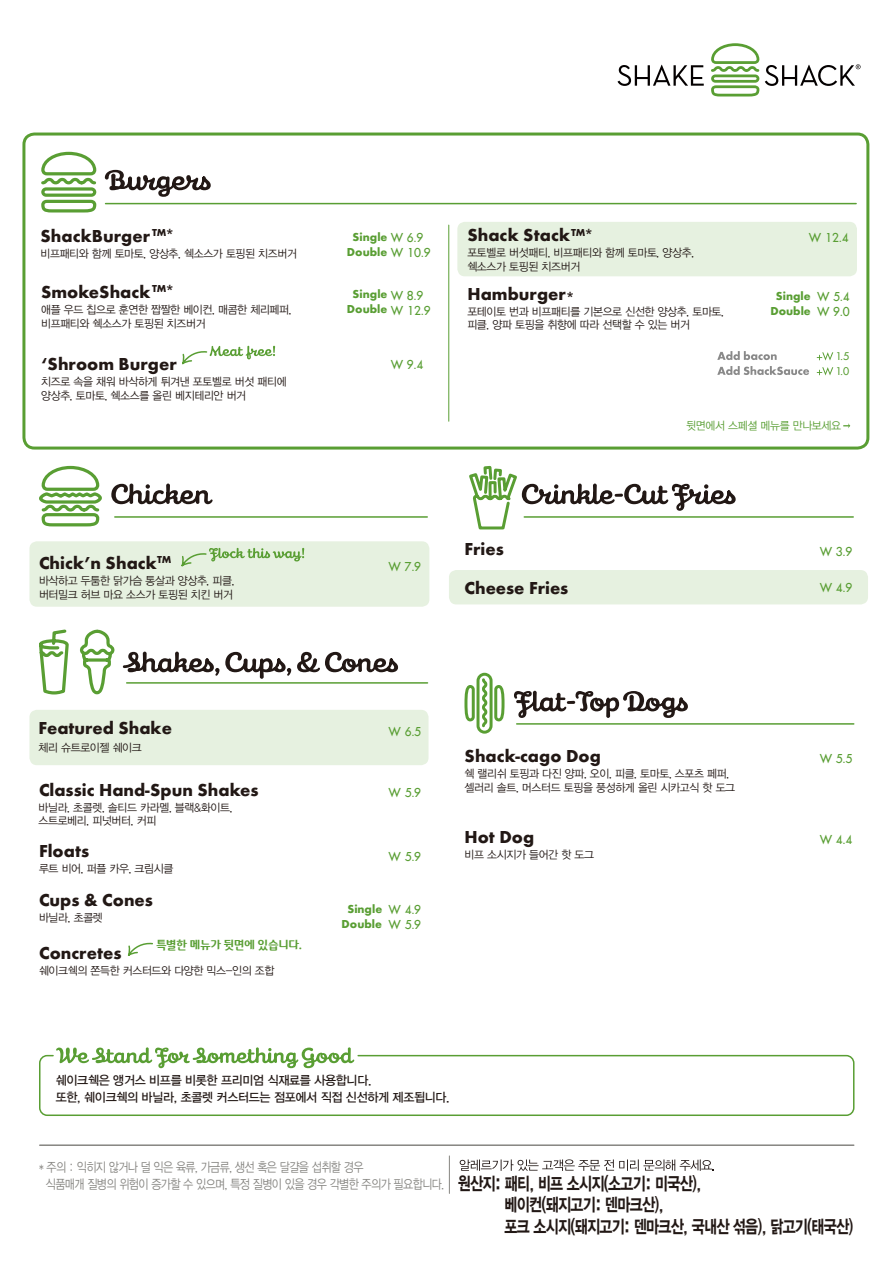
<style>
.page{position:relative;width:893px;height:1263px;background:#fff}
.page>*{position:absolute;margin:0;border:0;box-sizing:border-box;transform-origin:0 0}
.t1{font:700 18px/38.8px "Futura";color:#221815}
.t2{font:18px/21.6px "YDIYGO350";letter-spacing:-.05em;color:#221815;scale:.79 1}
.t3{font:12.9px/16.6px "YDIYGO320";letter-spacing:-.05em;color:#868581;scale:.85 1}
.t4{font:12.6px/16.5px "YDIYGO330";letter-spacing:-.03em;color:#221815;scale:.96 1}
.t5{font:12.3px "YDV Somang 2 S";letter-spacing:-.03em;color:#599e33;scale:.96 1}
.t6{font:700 12px/15px "Futura";color:#599e33;text-align:center}
.t7{font:12px "Futura ICG";color:#599e33}
.t8{font:11.25px/13.5px "YDIYGO320";letter-spacing:-.03em;color:#221815;scale:.96 1}
.t9{font:11.25px "YDIYGO320";letter-spacing:-.03em;color:#599e33;scale:.96 1}
.t10{font:700 10.5px "Futura";color:#221815}
.t11{font:10.35px/14.9px "Futura";color:#599e33}
.s1{font-family:"Futura ICG";font-weight:400}
</style>
<div class="page">
<div style="left:29px;top:710px;width:399px;height:55px;background:#e6f1e0;border-radius:8px"></div>
<div style="left:457px;top:222px;width:400px;height:54px;background:#e6f1e0;border-radius:8px"></div>
<hr style="left:40px;top:1144px;width:814px;height:2px;background:#868581">
<svg style="left:464px;top:673px;width:41px;height:61px"></svg>
<svg style="left:514px;top:691px;width:174px;height:27px"></svg>
<hr style="left:517px;top:723px;width:337px;height:2px;background:#599e33">
<svg style="left:39px;top:629px;width:76px;height:66px"></svg>
<svg style="left:123px;top:652px;width:275px;height:27px"></svg>
<hr style="left:127px;top:682px;width:301px;height:2px;background:#599e33">
<div style="left:29px;top:541px;width:400px;height:66px;background:#e6f1e0;border-radius:8px"></div>
<svg style="left:469px;top:465px;width:267px;height:65px"></svg>
<hr style="left:524px;top:516px;width:329px;height:2px;background:#599e33">
<div style="left:449px;top:570px;width:419px;height:34px;background:#e6f1e0;border-radius:8px"></div>
<svg style="left:39px;top:465px;width:63px;height:62px"></svg>
<svg style="left:111px;top:483px;width:102px;height:21px"></svg>
<hr style="left:115px;top:516px;width:312px;height:2px;background:#599e33">
<svg style="left:181px;top:548px;width:123px;height:19px"></svg>
<svg style="left:41px;top:151px;width:56px;height:62px"></svg>
<svg style="left:105px;top:170px;width:106px;height:27px"></svg>
<hr style="left:106px;top:203px;width:750px;height:1px;background:#599e33">
<svg style="left:182px;top:346px;width:93px;height:19px"></svg>
<hr style="left:448px;top:225px;width:1px;height:196px;background:#599e33">
<svg style="left:617px;top:65px;width:87px;height:21px"></svg>
<svg style="left:711px;top:43px;width:48px;height:53px"></svg>
<svg style="left:765px;top:64px;width:95px;height:22px"></svg>
<svg style="left:127px;top:942px;width:26px;height:14px"></svg>
<div style="left:22px;top:133px;width:847px;height:317px;border:3px solid #599e33;border-radius:10px"></div>
<svg style="left:843px;top:423px;width:7px;height:5px"></svg>
<svg style="left:717px;top:351px;width:60px;height:9px"></svg>
<svg style="left:717px;top:366px;width:92px;height:9px"></svg>
<svg style="left:817px;top:352px;width:16px;height:9px"></svg>
<svg style="left:817px;top:367px;width:16px;height:8px"></svg>
<hr style="left:449px;top:1156px;width:1px;height:37px;background:#868581">
<svg style="left:460px;top:1159px;width:254px;height:12px"></svg>
<svg style="left:56px;top:1047px;width:298px;height:21px"></svg>
<div style="left:39px;top:1055px;width:815px;height:61px;border:2px solid #599e33;border-radius:8px"></div>
<h1 class="t1" style="left:467px;top:216px;width:104px">Shack Stack</h1>
<p class="t8" style="left:467px;top:247px;width:238px">포토벨로 버섯패티, 비프패티와 함께 토마토, 양상추, 쉑소스가 토핑된 치즈버거</p>
<h1 class="t1" style="left:467px;top:274px;width:100px">Hamburger</h1>
<p class="t8" style="left:467px;top:305px;width:269px">포테이토 번과 비프패티를 기본으로 신선한 양상추, 토마토, 피클, 양파 토핑을 취향에 따라 선택할 수 있는 버거</p>
<p class="t10" style="left:152px;top:225px;width:16px">TM</p>
<p class="t10" style="left:571px;top:225px;width:16px">TM</p>
<h1 class="t1" style="left:40px;top:216px;width:111px">ShackBurger</h1>
<p class="t8" style="left:40px;top:247px;width:269px">비프패티와 함께 토마토, 양상추, 쉑소스가 토핑된 치즈버거</p>
<h1 class="t1" style="left:164px;top:216px;width:12px">*</h1>
<h1 class="t1" style="left:583px;top:216px;width:12px">*</h1>
<p class="t6" style="left:347px;top:229px;width:86px">Single <span class="s1">W 6.9<br></span>Double <span class="s1">W 10.9</span></p>
<p class="t6" style="left:352px;top:287px;width:73px">Single <span class="s1">W 8.9</span></p>
<p class="t10" style="left:152px;top:282px;width:16px">TM</p>
<h1 class="t1" style="left:164px;top:273px;width:12px">*</h1>
<h1 class="t1" style="left:41px;top:273px;width:111px">SmokeShack</h1>
<p class="t8" style="left:41px;top:303px;width:262px">애플 우드 칩으로 훈연한 짭짤한 베이컨, 매콤한 체리페퍼, 비프패티와 쉑소스가 토핑된 치즈버거</p>
<h1 class="t1" style="left:41px;top:344px;width:137px">‘Shroom Burger</h1>
<p class="t8" style="left:41px;top:375px;width:257px">치즈로 속을 채워 바삭하게 튀겨낸 포토벨로 버섯 패티에 양상추, 토마토, 쉑소스를 올린 베지테리안 버거</p>
<h1 class="t1" style="left:565px;top:279px;width:12px">*</h1>
<p class="t6" style="left:347px;top:302px;width:86px">Double <span class="s1">W 12.9</span></p>
<p class="t7" style="left:390px;top:356px;width:35px">W 9.4</p>
<p class="t7" style="left:808px;top:229px;width:42px">W 12.4</p>
<p class="t6" style="left:770px;top:288px;width:81px">Single <span class="s1">W 5.4<br></span>Double <span class="s1">W 9.0</span></p>
<p class="t11" style="left:836px;top:349px;width:15px">1.5<br>1.0</p>
<h1 class="t1" style="left:39px;top:544px;width:134px">Chick’n Shack<sup>TM</sup></h1>
<p class="t8" style="left:39px;top:574px;width:205px">바삭하고 두툼한 닭가슴 통살과 양상추, 피클, 버터밀크 허브 마요 소스가 토핑된 치킨 버거</p>
<p class="t9" style="left:686px;top:420px;width:163px">뒷면에서 스페셜 메뉴를 만나보세요</p>
<p class="t7" style="left:388px;top:559px;width:35px">W 7.9</p>
<h1 class="t1" style="left:464px;top:529px;width:105px">Fries<br>Cheese Fries</h1>
<p class="t7" style="left:819px;top:544px;width:35px">W 3.9</p>
<p class="t7" style="left:819px;top:580px;width:35px">W 4.9</p>
<h1 class="t1" style="left:38px;top:708px;width:135px">Featured Shake</h1>
<p class="t8" style="left:38px;top:741px;width:109px">체리 슈트로이젤 쉐이크</p>
<h1 class="t1" style="left:39px;top:770px;width:221px">Classic Hand-Spun Shakes</h1>
<p class="t8" style="left:38px;top:801px;width:204px">바닐라, 초콜렛, 솔티드 카라멜, 블랙&amp;화이트, 스트로베리, 피넛버터, 커피</p>
<h1 class="t1" style="left:39px;top:831px;width:52px">Floats</h1>
<p class="t8" style="left:39px;top:862px;width:141px">루트 비어, 퍼플 카우, 크림시클</p>
<p class="t7" style="left:388px;top:723px;width:35px">W 6.5</p>
<p class="t7" style="left:388px;top:784px;width:35px">W 5.9</p>
<p class="t7" style="left:388px;top:849px;width:35px">W 5.9</p>
<h1 class="t1" style="left:39px;top:880px;width:115px">Cups &amp; Cones</h1>
<p class="t8" style="left:39px;top:911px;width:68px">바닐라, 초콜렛</p>
<p class="t6" style="left:342px;top:901px;width:81px">Single <span class="s1">W 4.9<br></span>Double <span class="s1">W 5.9</span></p>
<p class="t5" style="left:156px;top:937px;width:154px">특별한 메뉴가 뒷면에 있습니다.</p>
<h1 class="t1" style="left:39px;top:933px;width:84px">Concretes</h1>
<p class="t8" style="left:39px;top:964px;width:247px">쉐이크쉑의 쫀득한 커스터드와 다양한 믹스-인의 조합</p>
<h1 class="t1" style="left:464px;top:736px;width:138px">Shack-cago Dog</h1>
<p class="t8" style="left:464px;top:767px;width:283px">쉑 랠리쉬 토핑과 다진 양파, 오이, 피클, 토마토, 스포츠 페퍼, 셀러리 솔트, 머스터드 토핑을 풍성하게 올린 시카고식 핫 도그</p>
<h1 class="t1" style="left:464px;top:817px;width:71px">Hot Dog</h1>
<p class="t8" style="left:464px;top:848px;width:136px">비프 소시지가 들어간 핫 도그</p>
<p class="t7" style="left:819px;top:751px;width:35px">W 5.5</p>
<p class="t7" style="left:819px;top:832px;width:35px">W 4.4</p>
<p class="t4" style="left:56px;top:1072px;width:412px">쉐이크쉑은 앵거스 비프를 비롯한 프리미엄 식재료를 사용합니다.<br>또한, 쉐이크쉑의 바닐라, 초콜렛 커스터드는 점포에서 직접 신선하게 제조됩니다.</p>
<p class="t3" style="left:46px;top:1159px;width:470px;text-indent:-7px">* 주의 : 익히지 않거나 덜 익은 육류, 가금류, 생선 혹은 달걀을 섭취할 경우<br>식품매개 질병의 위험이 증가할 수 있으며, 특정 질병이 있을 경우 각별한 주의가 필요합니다.</p>
<h1 class="t2" style="left:505px;top:1173px;width:443px;text-indent:-47px">원산지: 패티, 비프 소시지(소고기: 미국산),<br>베이컨(돼지고기: 덴마크산),<br>포크 소시지(돼지고기: 덴마크산, 국내산 섞음), 닭고기(태국산)</h1>
</div>
